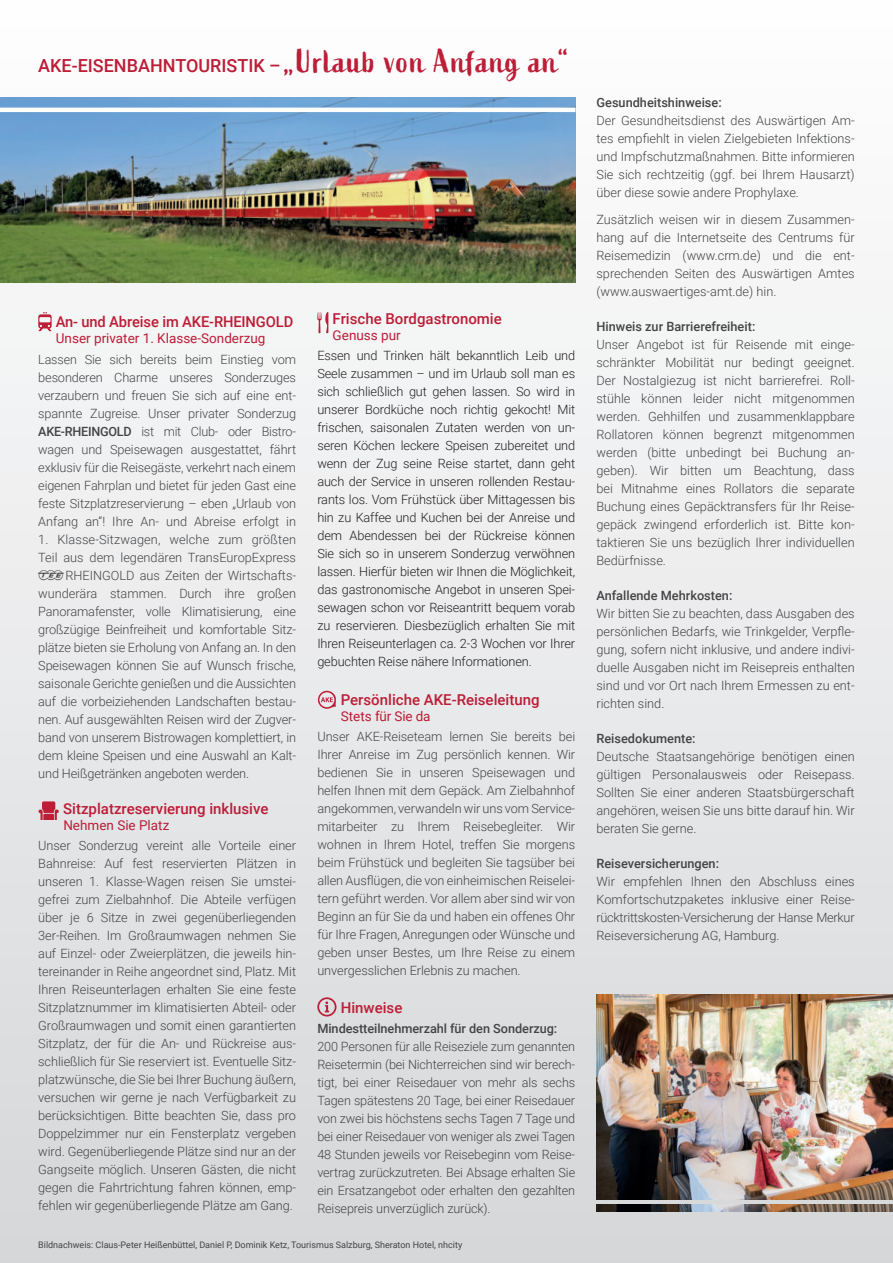
<style>
.page{position:relative;width:893px;height:1263px;background:#fff}
.page>*{position:absolute;margin:0;border:0;box-sizing:border-box;transform-origin:0 0}
.t1{font:500 18px "Roboto";color:#bc1d37}
.t2{font:500 15px "Roboto";color:#bc1d37}
.t3{font:13.5px "Roboto";color:#bc1d37}
.t4{font:300 12.75px/18px "Roboto";color:#434445;text-align:justify}
.t5{font:300 12.75px/18px "Roboto";letter-spacing:-.01em;color:#231f20;text-align:justify}
.t6{font:500 12.75px "Roboto";color:#434445}
.t7{font:9px "Roboto";color:#434445}
.s1{font-family:"Active";font-weight:400;font-size:33px}
.s2{font-weight:500}
.s3{font-family:"Tee Normal";font-weight:400}
</style>
<div class="page">
<div style="left:0;top:0;width:893px;height:1263px;background:linear-gradient(to bottom,#fff,#d5d7d9)"></div>
<svg style="left:38px;top:312px;width:14px;height:19px"></svg>
<svg style="left:38px;top:801px;width:21px;height:19px"></svg>
<svg style="left:317px;top:312px;width:11px;height:21px"></svg>
<svg style="left:318px;top:691px;width:18px;height:18px"></svg>
<svg style="left:317px;top:997px;width:19px;height:19px"></svg>
<img style="left:597px;top:994px;width:296px;height:205px">
<img style="left:0;top:98px;width:575px;height:185px">
<hr style="left:0;top:108px;width:575px;height:4px;background:#fff">
<img style="left:597px;top:1204px;width:296px;height:7px">
<h1 class="t1" style="left:38px;top:59px;width:532px">AKE-EISENBAHNTOURISTIK – <span class="s1">„Urlaub von Anfang an“</span></h1>
<p class="t2" style="left:56px;top:315px;width:239px">An- und Abreise im AKE-RHEINGOLD</p>
<p class="t3" style="left:56px;top:333px;width:211px">Unser privater 1. Klasse-Sonderzug</p>
<p class="t4" style="left:38px;top:351px;width:259px">Lassen Sie sich bereits beim Einstieg vom besonderen Charme unseres Sonderzuges verzaubern und freuen Sie sich auf eine ent&shy;spannte Zugreise. Unser privater Sonderzug <span class="s2">AKE-RHEINGOLD</span> ist mit Club- oder Bistro&shy;wagen und Speisewagen ausgestattet, fährt exklusiv für die Reisegäste, verkehrt nach einem eigenen Fahrplan und bietet für jeden Gast eine feste Sitzplatzreservierung – eben „Urlaub von Anfang an“! Ihre An- und Abreise erfolgt in</p>
<p class="t4" style="left:38px;top:531px;width:259px">1. Klasse-Sitzwagen, welche zum größten Teil aus dem legendären TransEuropExpress <span class="s3">T</span>RHEINGOLD aus Zeiten der Wirtschafts&shy;wunderära stammen. Durch ihre großen Panoramafenster, volle Klimatisierung, eine großzügige Beinfreiheit und komfortable Sitz&shy;plätze bieten sie Erholung von Anfang an. In den Speisewagen können Sie auf Wunsch frische, saisonale Gerichte genießen und die Aussichten auf die vorbeiziehenden Landschaften bestau&shy;nen. Auf ausgewählten Reisen wird der Zugver&shy;band von unserem Bistrowagen komplettiert, in dem kleine Speisen und eine Auswahl an Kalt&shy;und Heißgetränken angeboten werden.</p>
<p class="t2" style="left:63px;top:802px;width:207px">Sitzplatzreservierung inklusive</p>
<p class="t3" style="left:63px;top:820px;width:108px">Nehmen Sie Platz</p>
<p class="t4" style="left:38px;top:838px;width:259px">Unser Sonderzug vereint alle Vorteile einer Bahnreise: Auf fest reservierten Plätzen in unseren 1. Klasse-Wagen reisen Sie umstei&shy;gefrei zum Zielbahnhof. Die Abteile verfügen über je 6 Sitze in zwei gegenüberliegenden 3er-Reihen. Im Großraumwagen nehmen Sie auf Einzel- oder Zweierplätzen, die jeweils hin&shy;tereinander in Reihe angeordnet sind, Platz. Mit Ihren Reiseunterlagen erhalten Sie eine feste Sitzplatznummer im klimatisierten Abteil- oder Großraumwagen und somit einen garantierten Sitzplatz, der für die An- und Rückreise aus&shy;schließlich für Sie reserviert ist. Eventuelle Sitz&shy;platzwünsche, die Sie bei Ihrer Buchung äußern, versuchen wir gerne je nach Verfügbarkeit zu berücksichtigen. Bitte beachten Sie, dass pro Doppelzimmer nur ein Fensterplatz vergeben wird. Gegenüberliegende Plätze sind nur an der Gangseite möglich. Unseren Gästen, die nicht gegen die Fahrtrichtung fahren können, emp&shy;fehlen wir gegenüberliegende Plätze am Gang.</p>
<p class="t2" style="left:333px;top:312px;width:171px">Frische Bordgastronomie</p>
<p class="t3" style="left:333px;top:330px;width:70px">Genuss pur</p>
<p class="t5" style="left:317px;top:348px;width:259px">Essen und Trinken hält bekanntlich Leib und Seele zusammen – und im Urlaub soll man es sich schließlich gut gehen lassen. So wird in unserer Bordküche noch richtig gekocht! Mit frischen, saisonalen Zutaten werden von un&shy;seren Köchen leckere Speisen zubereitet und wenn der Zug seine Reise startet, dann geht auch der Service in unseren rollenden Restau&shy;rants los. Vom Frühstück über Mittagessen bis hin zu Kaffee und Kuchen bei der Anreise und dem Abendessen bei der Rückreise können Sie sich so in unserem Sonderzug verwöhnen lassen. Hierfür bieten wir Ihnen die Möglichkeit, das gastronomische Angebot in unseren Spei&shy;sewagen schon vor Reiseantritt bequem vorab zu reservieren. Diesbezüglich erhalten Sie mit Ihren Reiseunterlagen ca. 2-3 Wochen vor Ihrer gebuchten Reise nähere Informationen.</p>
<p class="t2" style="left:341px;top:693px;width:200px">Persönliche AKE-Reiseleitung</p>
<p class="t3" style="left:341px;top:711px;width:91px">Stets für Sie da</p>
<p class="t4" style="left:317px;top:728px;width:259px">Unser AKE-Reiseteam lernen Sie bereits bei Ihrer Anreise im Zug persönlich kennen. Wir bedienen Sie in unseren Speisewagen und helfen Ihnen mit dem Gepäck. Am Zielbahnhof angekommen, verwandeln wir uns vom Service&shy;mitarbeiter zu Ihrem Reisebegleiter. Wir wohnen in Ihrem Hotel, treffen Sie morgens beim Frühstück und begleiten Sie tagsüber bei allen Ausflügen, die von einheimischen Reiselei&shy;tern geführt werden. Vor allem aber sind wir von Beginn an für Sie da und haben ein offenes Ohr für Ihre Fragen, Anregungen oder Wünsche und geben unser Bestes, um Ihre Reise zu einem unvergesslichen Erlebnis zu machen.</p>
<p class="t2" style="left:341px;top:1002px;width:63px">Hinweise</p>
<p class="t6" style="left:317px;top:1024px;width:241px">Mindestteilnehmerzahl für den Sonderzug:</p>
<p class="t4" style="left:317px;top:1039px;width:259px">200 Personen für alle Reiseziele zum genannten Reisetermin (bei Nichterreichen sind wir berech&shy;tigt, bei einer Reisedauer von mehr als sechs Tagen spätestens 20 Tage, bei einer Reisedauer von zwei bis höchstens sechs Tagen 7 Tage und bei einer Reisedauer von weniger als zwei Tagen 48 Stunden jeweils vor Reisebeginn vom Reise&shy;vertrag zurückzutreten. Bei Absage erhalten Sie ein Ersatzangebot oder erhalten den gezahlten Reisepreis unverzüglich zurück).</p>
<p class="t7" style="left:38px;top:1241px;width:425px">Bildnachweis: Claus-Peter Heißenbüttel, Daniel P, Dominik Ketz, Tourismus Salzburg, Sheraton Hotel, nhcity</p>
<p class="t6" style="left:596px;top:97px;width:127px">Gesundheitshinweise:</p>
<p class="t4" style="left:596px;top:112px;width:260px">Der Gesundheitsdienst des Auswärtigen Am&shy;tes empfiehlt in vielen Zielgebieten Infektions&shy;und Impfschutzmaßnahmen. Bitte informieren Sie sich rechtzeitig (ggf. bei Ihrem Hausarzt) über diese sowie andere Prophylaxe.</p>
<p class="t4" style="left:596px;top:211px;width:260px">Zusätzlich weisen wir in diesem Zusammen&shy;hang auf die Internetseite des Centrums für Reisemedizin (www.crm.de) und die ent&shy;sprechenden Seiten des Auswärtigen Amtes (www.auswaertiges-amt.de) hin.</p>
<p class="t6" style="left:596px;top:321px;width:160px">Hinweis zur Barrierefreiheit:</p>
<p class="t4" style="left:596px;top:336px;width:260px">Unser Angebot ist für Reisende mit einge&shy;schränkter Mobilität nur bedingt geeignet.<br>Der Nostalgiezug ist nicht barrierefrei. Roll&shy;stühle können leider nicht mitgenommen werden. Gehhilfen und zusammenklappbare Rollatoren können begrenzt mitgenommen werden (bitte unbedingt bei Buchung an&shy;geben). Wir bitten um Beachtung, dass bei Mitnahme eines Rollators die separate Buchung eines Gepäcktransfers für Ihr Reise&shy;gepäck zwingend erforderlich ist. Bitte kon&shy;taktieren Sie uns bezüglich Ihrer individuellen Bedürfnisse.</p>
<p class="t6" style="left:596px;top:590px;width:137px">Anfallende Mehrkosten:</p>
<p class="t4" style="left:596px;top:605px;width:260px">Wir bitten Sie zu beachten, dass Ausgaben des persönlichen Bedarfs, wie Trinkgelder, Verpfle&shy;gung, sofern nicht inklusive, und andere indivi&shy;duelle Ausgaben nicht im Reisepreis enthalten sind und vor Ort nach Ihrem Ermessen zu ent&shy;richten sind.</p>
<p class="t6" style="left:596px;top:733px;width:101px">Reisedokumente:</p>
<p class="t4" style="left:596px;top:748px;width:260px">Deutsche Staatsangehörige benötigen einen gültigen Personalausweis oder Reisepass.<br>Sollten Sie einer anderen Staatsbürgerschaft angehören, weisen Sie uns bitte darauf hin. Wir beraten Sie gerne.</p>
<p class="t6" style="left:596px;top:858px;width:124px">Reiseversicherungen:</p>
<p class="t4" style="left:596px;top:873px;width:260px">Wir empfehlen Ihnen den Abschluss eines Komfortschutzpaketes inklusive einer Reise&shy;rücktrittskosten-Versicherung der Hanse Merkur Reiseversicherung AG, Hamburg.</p>
</div>
